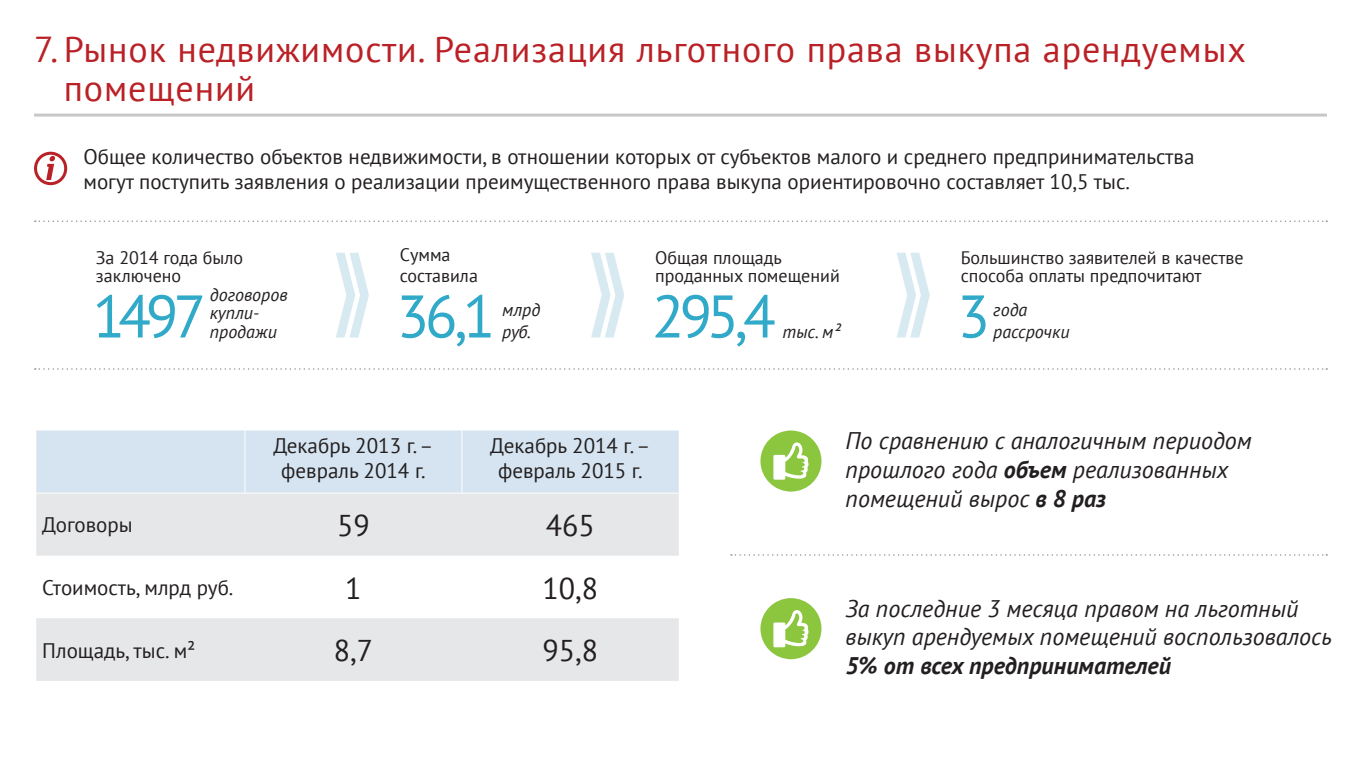
<style>
.page{position:relative;width:1361px;height:766px;background:#fff}
.page>*{position:absolute;margin:0;border:0;box-sizing:border-box;transform-origin:0 0}
.t1{font:60px "PT Sans";letter-spacing:-.085em;color:#31a9c8}
.t2{font:36px/39px "PT Sans";letter-spacing:.025em;color:#ba2126}
.t3{font:30px "PT Sans";color:#231f20}
.t4{font:italic 24px/28.8px "PT Sans";color:#231f20}
.t5{font:italic 700 24px "PT Sans";color:#231f20}
.t6{font:21px/25.2px "PT Sans";color:#231f20;text-align:center}
.t7{font:18px/18px "PT Sans";color:#231f20}
.t8{font:italic 18px/18px "PT Sans";color:#231f20}
.s1{font-weight:700}
</style>
<div class="page">
<hr style="left:34px;top:113px;width:1293px;height:3px;background:#c7c8ca">
<svg style="left:336px;top:253px;width:33px;height:84px"></svg>
<svg style="left:591px;top:253px;width:33px;height:84px"></svg>
<svg style="left:897px;top:253px;width:33px;height:84px"></svg>
<svg style="left:34px;top:152px;width:33px;height:33px"></svg>
<svg style="left:35px;top:220px;width:1292px;height:2px"></svg>
<svg style="left:35px;top:368px;width:1292px;height:1px"></svg>
<svg style="left:731px;top:554px;width:596px;height:1px"></svg>
<div style="left:36px;top:430px;width:643px;height:62px;background:#d5e4f0"></div>
<svg style="left:36px;top:493px;width:643px;height:187px;fill:#e6e7e9"></svg>
<hr style="left:245px;top:430px;width:1px;height:62px;background:#fff">
<hr style="left:461px;top:430px;width:1px;height:62px;background:#fff">
<div style="left:760px;top:430px;width:61px;height:61px;background:#8bc63e;border-radius:50%"></div>
<svg style="left:773px;top:442px;width:36px;height:38px"></svg>
<div style="left:760px;top:598px;width:61px;height:61px;background:#8bc63e;border-radius:50%"></div>
<svg style="left:773px;top:610px;width:36px;height:38px"></svg>
<h2 class="t2" style="left:64px;top:29px;width:1183px;text-indent:-30px">7. Рынок недвижимости. Реализация льготного права выкупа арендуемых помещений</h2>
<p class="t6" style="left:83px;top:143px;width:1112px;text-align:left">Общее количество объектов недвижимости, в отношении которых от субъектов малого и среднего предпринимательства могут поступить заявления о реализации преимущественного права выкупа ориентировочно составляет 10,5 тыс.</p>
<p class="t7" style="left:96px;top:248px;width:149px">За 2014 года было заключено</p>
<p class="t7" style="left:400px;top:244px;width:80px;line-height:21px">Сумма составила</p>
<p class="t7" style="left:655px;top:248px;width:186px">Общая площадь проданных помещений</p>
<p class="t7" style="left:960px;top:248px;width:284px">Большинство заявителей в качестве способа оплаты предпочитают</p>
<p class="t8" style="left:210px;top:286px;width:79px">договоров купли&shy;продажи</p>
<h1 class="t1" style="left:92px;top:278px;width:115px">1497</h1>
<h1 class="t1" style="left:396px;top:278px;width:100px">36,1</h1>
<h1 class="t1" style="left:652px;top:278px;width:126px">295,4</h1>
<h1 class="t1" style="left:957px;top:278px;width:34px">3</h1>
<p class="t8" style="left:502px;top:299px;width:40px;line-height:21px">млрд руб.</p>
<p class="t8" style="left:993px;top:301px;width:36px">года</p>
<p class="t8" style="left:782px;top:322px;width:59px">тыс. м²</p>
<p class="t8" style="left:993px;top:322px;width:78px">рассрочки</p>
<p class="t6" style="left:273px;top:432px;width:162px">Декабрь 2013 г. – февраль 2014 г.</p>
<p class="t6" style="left:490px;top:432px;width:162px">Декабрь 2014 г. – февраль 2015 г.</p>
<p class="t6" style="left:42px;top:512px;width:92px">Договоры</p>
<h3 class="t3" style="left:337px;top:506px;width:34px">59</h3>
<h3 class="t3" style="left:546px;top:506px;width:51px">465</h3>
<p class="t6" style="left:42px;top:574px;width:192px">Стоимость, млрд руб.</p>
<h3 class="t3" style="left:345px;top:568px;width:18px">1</h3>
<h3 class="t3" style="left:542px;top:568px;width:57px">10,8</h3>
<p class="t6" style="left:42px;top:637px;width:155px">Площадь, тыс. м²</p>
<h3 class="t3" style="left:334px;top:631px;width:41px">8,7</h3>
<h3 class="t3" style="left:542px;top:631px;width:57px">95,8</h3>
<p class="t4" style="left:845px;top:425px;width:408px">По сравнению с аналогичным периодом прошлого года <span class="s1">объем</span> реализованных помещений вырос <span class="s1">в 8 раз</span></p>
<p class="t4" style="left:845px;top:593px;width:488px">За последние 3 месяца правом на льготный выкуп арендуемых помещений воспользовалось</p>
<p class="t5" style="left:845px;top:650px;width:327px">5% от всех предпринимателей</p>
</div>
